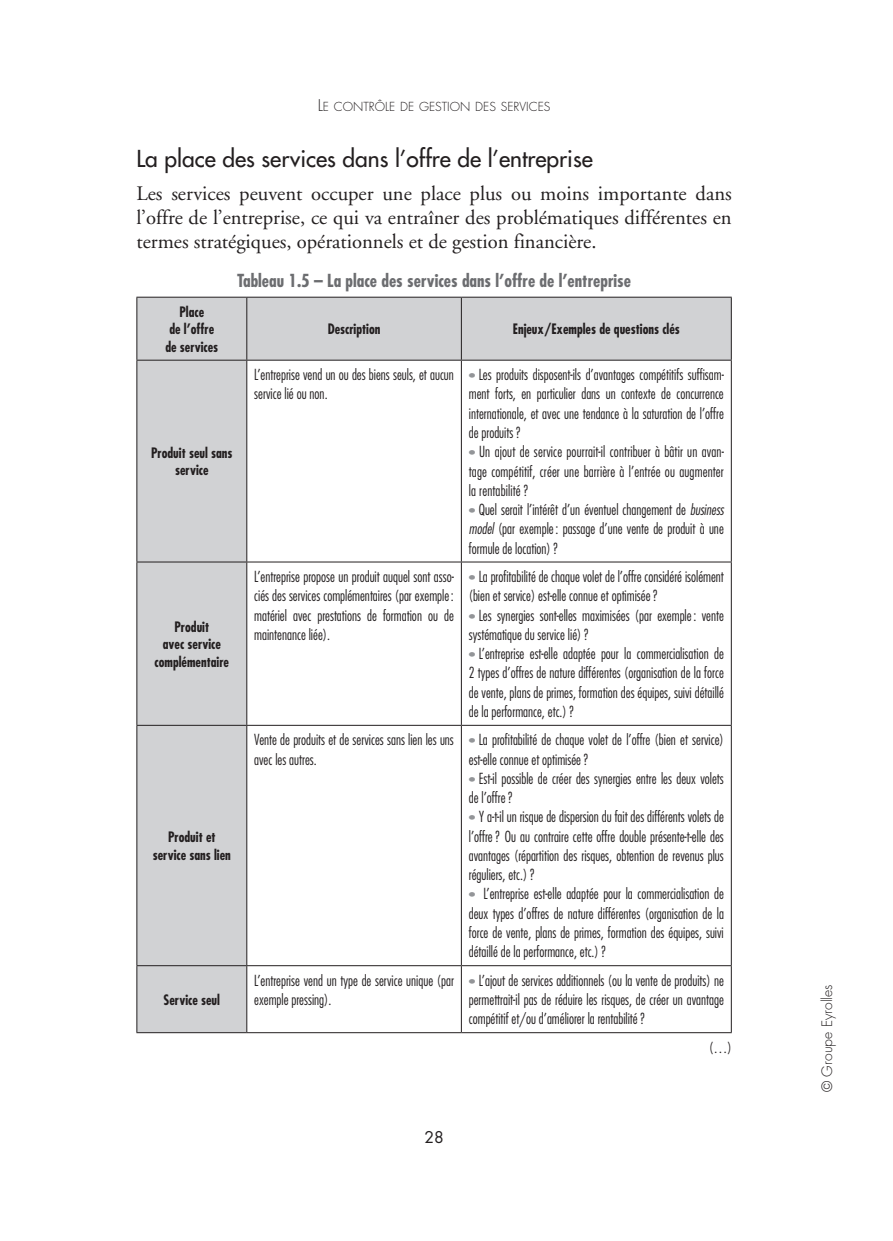
<style>
.page{position:relative;width:893px;height:1241px;background:#fff}
.page>*{position:absolute;margin:0;border:0;box-sizing:border-box;transform-origin:0 0}
._02_Titre_2{font:22.75px "Futura";color:#231f20}
._01_Texte_courant{font:20.65px/23.6px "Adobe Garamond LT";color:#231f20;text-align:justify}
._10_Tableau_Titre{font:700 condensed 17.5px "Futura";color:#6c6d70}
.t1{font:15.75px "Futura";color:#231f20}
._10_Tableau{font:300 condensed 14.88px/19.2px "Futura";color:#231f20;text-align:justify;scale:.95 1}
._10_Tetiere_tableau{font:700 condensed 14px/17.5px "Futura";color:#231f20;text-align:center;scale:.95 1}
.t2{font:300 14px "Futura";color:#231f20}
.t3{font:300 12.08px "Futura";color:#231f20}
.s1{font-size:15.75px}
.s2{font-size:12.25px;color:#939598}
.s3{font-style:italic}
</style>
<div class="page">
<svg style="left:137px;top:298px;width:594px;height:734px"></svg>
<hr style="left:246px;top:297px;width:1px;height:62px;background:#231f20">
<hr style="left:461px;top:297px;width:1px;height:62px;background:#231f20">
<hr style="left:461px;top:360px;width:1px;height:201px;background:#231f20">
<hr style="left:136px;top:561px;width:111px;height:1px;background:#231f20">
<hr style="left:247px;top:561px;width:214px;height:1px;background:#231f20">
<hr style="left:461px;top:561px;width:271px;height:1px;background:#231f20">
<hr style="left:461px;top:562px;width:1px;height:162px;background:#231f20">
<hr style="left:136px;top:724px;width:111px;height:1px;background:#231f20">
<hr style="left:247px;top:724px;width:214px;height:1px;background:#231f20">
<hr style="left:461px;top:724px;width:271px;height:1px;background:#231f20">
<hr style="left:461px;top:725px;width:1px;height:240px;background:#231f20">
<hr style="left:136px;top:965px;width:111px;height:1px;background:#231f20">
<hr style="left:247px;top:965px;width:214px;height:1px;background:#231f20">
<hr style="left:461px;top:965px;width:271px;height:1px;background:#231f20">
<hr style="left:461px;top:965px;width:1px;height:67px;background:#231f20">
<hr style="left:136px;top:1032px;width:111px;height:1px;background:#231f20">
<hr style="left:247px;top:1032px;width:214px;height:1px;background:#231f20">
<hr style="left:461px;top:1032px;width:271px;height:1px;background:#231f20">
<hr style="left:731px;top:360px;width:1px;height:201px;background:#231f20">
<hr style="left:731px;top:562px;width:1px;height:162px;background:#231f20">
<hr style="left:731px;top:725px;width:1px;height:240px;background:#231f20">
<hr style="left:731px;top:965px;width:1px;height:67px;background:#231f20">
<hr style="left:136px;top:297px;width:111px;height:1px;background:#231f20">
<hr style="left:136px;top:297px;width:1px;height:62px;background:#231f20">
<hr style="left:247px;top:297px;width:214px;height:1px;background:#231f20">
<hr style="left:461px;top:297px;width:271px;height:1px;background:#231f20">
<hr style="left:731px;top:297px;width:1px;height:62px;background:#231f20">
<hr style="left:247px;top:359px;width:214px;height:1px;background:#231f20">
<hr style="left:461px;top:359px;width:271px;height:1px;background:#231f20">
<hr style="left:136px;top:359px;width:111px;height:1px;background:#231f20">
<hr style="left:136px;top:360px;width:1px;height:201px;background:#231f20">
<hr style="left:246px;top:360px;width:1px;height:201px;background:#231f20">
<hr style="left:136px;top:562px;width:1px;height:162px;background:#231f20">
<hr style="left:246px;top:562px;width:1px;height:162px;background:#231f20">
<hr style="left:136px;top:725px;width:1px;height:240px;background:#231f20">
<hr style="left:246px;top:725px;width:1px;height:240px;background:#231f20">
<hr style="left:136px;top:965px;width:1px;height:67px;background:#231f20">
<hr style="left:246px;top:965px;width:1px;height:67px;background:#231f20">
<p class="t3" style="left:318px;top:100px;width:234px"><span class="s1">L</span>E CONTRÔLE DE GESTION DES SERVICES</p>
<p class="_02_Titre_2" style="left:136px;top:144px;width:458px">La place des services dans l’offre de l’entreprise</p>
<p class="_01_Texte_courant" style="left:136px;top:182px;width:597px">Les services peuvent occuper une place plus ou moins importante dans l’offre de l’entreprise, ce qui va entraîner des problématiques différentes en termes stratégiques, opérationnels et de gestion financière.</p>
<p class="_10_Tableau_Titre" style="left:237px;top:269px;width:395px">Tableau 1.5 – La place des services dans l’offre de l’entreprise</p>
<p class="_10_Tetiere_tableau" style="left:165px;top:303px;width:57px">Place<br>de l’offre de services</p>
<p class="_10_Tetiere_tableau" style="left:328px;top:320px;width:57px">Description</p>
<p class="_10_Tetiere_tableau" style="left:513px;top:320px;width:177px">Enjeux/Exemples de questions clés</p>
<p class="_10_Tetiere_tableau" style="left:151px;top:444px;width:87px">Produit seul sans service</p>
<p class="_10_Tetiere_tableau" style="left:155px;top:617px;width:80px">Produit<br>avec service complémentaire</p>
<p class="_10_Tetiere_tableau" style="left:153px;top:828px;width:84px">Produit et service sans lien</p>
<p class="_10_Tetiere_tableau" style="left:164px;top:990px;width:61px">Service seul</p>
<p class="_10_Tableau" style="left:254px;top:365px;width:212px">L’entreprise vend un ou des biens seuls, et aucun service lié ou non.</p>
<p class="_10_Tableau" style="left:469px;top:365px;width:270px"><span class="s2">•</span> Les produits disposent-ils d’avantages compétitifs suffisam&shy;ment forts, en particulier dans un contexte de concurrence internationale, et avec une tendance à la saturation de l’offre de produits ?</p>
<p class="_10_Tableau" style="left:469px;top:442px;width:270px"><span class="s2">•</span> Un ajout de service pourrait-il contribuer à bâtir un avan&shy;tage compétitif, créer une barrière à l’entrée ou augmenter la rentabilité ?</p>
<p class="_10_Tableau" style="left:469px;top:500px;width:270px"><span class="s2">•</span> Quel serait l’intérêt d’un éventuel changement de <span class="s3">business model</span> (par exemple: passage d’une vente de produit à une formule de location) ?</p>
<p class="_10_Tableau" style="left:254px;top:567px;width:212px">L’entreprise propose un produit auquel sont asso&shy;ciés des services complémentaires (par exemple: matériel avec prestations de formation ou de maintenance liée).</p>
<p class="_10_Tableau" style="left:469px;top:567px;width:270px"><span class="s2">•</span> La profitabilité de chaque volet de l’offre considéré isolément (bien et service) est-elle connue et optimisée ?</p>
<p class="_10_Tableau" style="left:469px;top:605px;width:270px"><span class="s2">•</span> Les synergies sont-elles maximisées (par exemple: vente systématique du service lié) ?</p>
<p class="_10_Tableau" style="left:469px;top:644px;width:270px"><span class="s2">•</span> L’entreprise est-elle adaptée pour la commercialisation de 2 types d’offres de nature différentes (organisation de la force de vente, plans de primes, formation des équipes, suivi détaillé de la performance, etc.) ?</p>
<p class="_10_Tableau" style="left:254px;top:730px;width:212px">Vente de produits et de services sans lien les uns avec les autres.</p>
<p class="_10_Tableau" style="left:469px;top:730px;width:270px"><span class="s2">•</span> La profitabilité de chaque volet de l’offre (bien et service) est-elle connue et optimisée ?</p>
<p class="_10_Tableau" style="left:469px;top:768px;width:270px"><span class="s2">•</span> Est-il possible de créer des synergies entre les deux volets de l’offre ?</p>
<p class="_10_Tableau" style="left:469px;top:807px;width:270px"><span class="s2">•</span> Y a-t-il un risque de dispersion du fait des différents volets de l’offre ? Ou au contraire cette offre double présente-t-elle des avantages (répartition des risques, obtention de revenus plus réguliers, etc.) ?</p>
<p class="_10_Tableau" style="left:469px;top:884px;width:270px"><span class="s2">•</span> L’entreprise est-elle adaptée pour la commercialisation de deux types d’offres de nature différentes (organisation de la force de vente, plans de primes, formation des équipes, suivi détaillé de la performance, etc.) ?</p>
<p class="_10_Tableau" style="left:254px;top:970px;width:212px">L’entreprise vend un type de service unique (par exemple pressing).</p>
<p class="_10_Tableau" style="left:469px;top:970px;width:270px"><span class="s2">•</span> L’ajout de services additionnels (ou la vente de produits) ne permettrait-il pas de réduire les risques, de créer un avantage compétitif et/ou d’améliorer la rentabilité ?</p>
<p class="_10_Tableau" style="left:709px;top:1037px;width:25px">(…)</p>
<p class="t1" style="left:424px;top:1126px;width:21px">28</p>
<p class="t2" style="left:819px;top:1091px;width:109px;rotate:-90deg">© Groupe Eyrolles</p>
</div>
